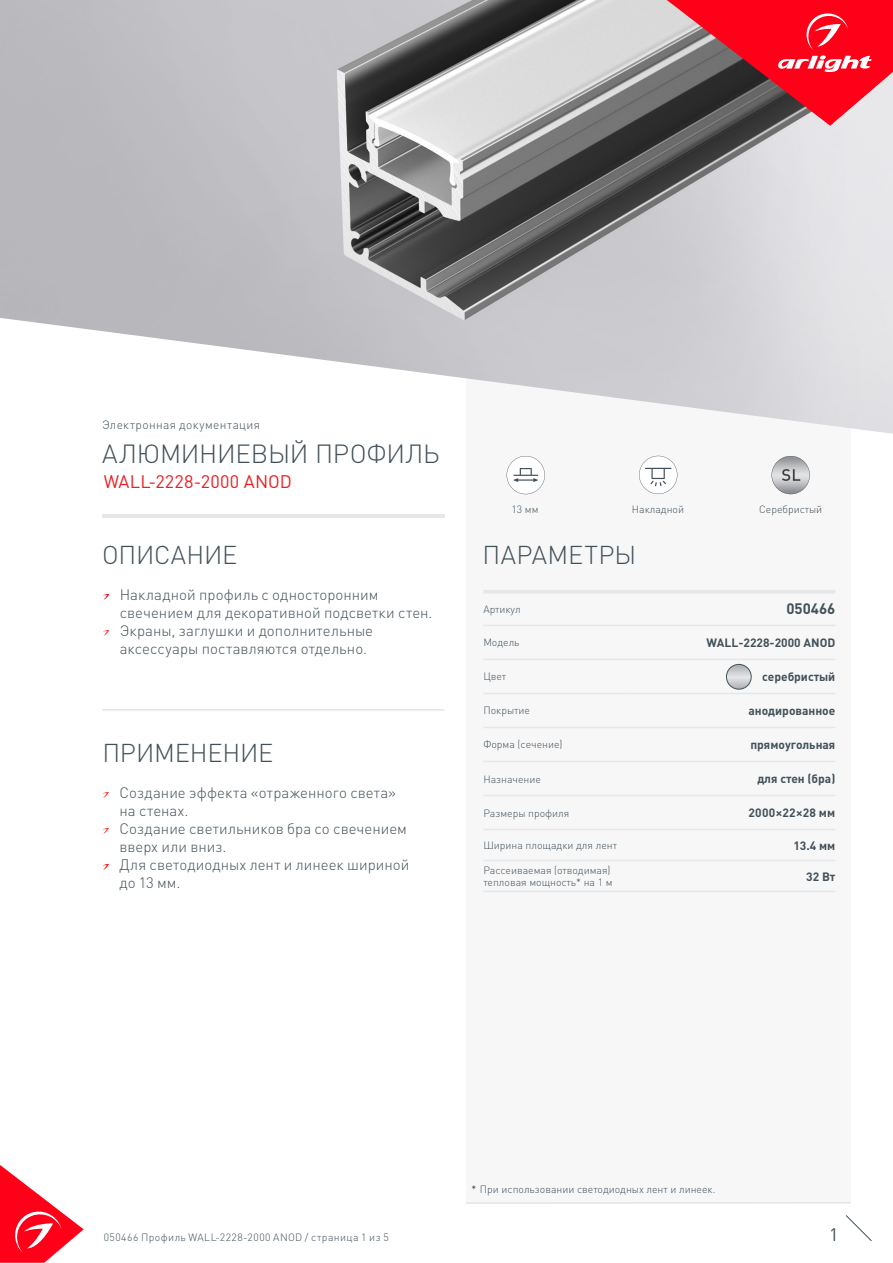
<style>
.page{position:relative;width:893px;height:1263px;background:#fff}
.page>*{position:absolute;margin:0;border:0;box-sizing:border-box;transform-origin:0 0}
.t1{font:300 25.95px "DIN Pro";letter-spacing:-.01em;color:#425159}
.t2{font:300 25.5px "DIN Pro";letter-spacing:-.005em;color:#425159}
.t3{font:300 25.5px "DIN Pro";letter-spacing:.015em;color:#425159}
.t4{font:18px "DIN Pro";letter-spacing:.01em;color:#ee1d23}
.t5{font:18px "DIN Pro";color:#425159}
.t6{font:300 15px/18px "DIN Pro";letter-spacing:.005em;color:#425159}
.t7{font:700 15px "DIN Pro";color:#425159}
.t8{font:700 12px "DIN Pro";color:#425159}
.t9{font:300 12px "DIN Pro";letter-spacing:.03em;color:#425159}
.t10{font:700 12px "DIN Pro";letter-spacing:.025em;color:#425159}
.t11{font:300 10.5px/12.6px "DIN Pro";color:#425159}
.t12{font:300 10.5px "DIN Pro";letter-spacing:.04em;color:#425159}
.s1{color:#231f20}
</style>
<div class="page">
<svg style="left:0;top:1165px;width:84px;height:98px"></svg>
<svg style="left:845px;top:1215px;width:27px;height:26px"></svg>
<div style="left:466px;top:250px;width:384px;height:953px;background:#f7f7f8"></div>
<img style="left:0;top:0;width:893px;height:434px">
<hr style="left:483px;top:590px;width:148px;height:4px;background:#e6e7e9">
<hr style="left:631px;top:590px;width:204px;height:4px;background:#e6e7e9">
<hr style="left:483px;top:625px;width:148px;height:1px;background:#e6e7e9">
<hr style="left:631px;top:625px;width:204px;height:1px;background:#e6e7e9">
<hr style="left:483px;top:659px;width:148px;height:1px;background:#e6e7e9">
<hr style="left:631px;top:659px;width:204px;height:1px;background:#e6e7e9">
<hr style="left:483px;top:693px;width:148px;height:1px;background:#e6e7e9">
<hr style="left:631px;top:693px;width:204px;height:1px;background:#e6e7e9">
<hr style="left:483px;top:727px;width:148px;height:1px;background:#e6e7e9">
<hr style="left:631px;top:727px;width:204px;height:1px;background:#e6e7e9">
<hr style="left:483px;top:761px;width:148px;height:1px;background:#e6e7e9">
<hr style="left:631px;top:761px;width:204px;height:1px;background:#e6e7e9">
<hr style="left:483px;top:795px;width:148px;height:1px;background:#e6e7e9">
<hr style="left:631px;top:795px;width:204px;height:1px;background:#e6e7e9">
<hr style="left:483px;top:829px;width:148px;height:1px;background:#e6e7e9">
<hr style="left:631px;top:829px;width:204px;height:1px;background:#e6e7e9">
<hr style="left:483px;top:860px;width:148px;height:1px;background:#e6e7e9">
<hr style="left:631px;top:860px;width:204px;height:1px;background:#e6e7e9">
<hr style="left:483px;top:891px;width:148px;height:1px;background:#e6e7e9">
<hr style="left:631px;top:891px;width:204px;height:1px;background:#e6e7e9">
<svg style="left:772px;top:456px;width:38px;height:38px"></svg>
<hr style="left:466px;top:1202px;width:384px;height:1px;background:#dcdddf">
<svg style="left:667px;top:0;width:226px;height:126px;background:#c53a47"></svg>
<svg style="left:103px;top:594px;width:6px;height:6px"></svg>
<svg style="left:103px;top:630px;width:6px;height:6px"></svg>
<svg style="left:102px;top:792px;width:7px;height:6px"></svg>
<svg style="left:102px;top:828px;width:7px;height:6px"></svg>
<svg style="left:102px;top:864px;width:7px;height:6px"></svg>
<hr style="left:102px;top:709px;width:343px;height:1px;background:#dcdddf">
<svg style="left:726px;top:664px;width:25px;height:25px"></svg>
<div style="left:726px;top:664px;width:26px;height:25px;border:1px solid #425159;border-radius:50%"></div>
<svg style="left:507px;top:456px;width:38px;height:38px"></svg>
<svg style="left:639px;top:456px;width:38px;height:38px"></svg>
<hr style="left:102px;top:514px;width:342px;height:3px;background:#e6e7e9">
<p class="t9" style="left:102px;top:417px;width:160px">Электронная документация</p>
<p class="t1" style="left:102px;top:436px;width:339px">АЛЮМИНИЕВЫЙ ПРОФИЛЬ</p>
<p class="t4" style="left:104px;top:470px;width:190px">WALL-2228-2000 ANOD</p>
<p class="t11" style="left:511px;top:502px;width:29px">13 мм</p>
<p class="t11" style="left:632px;top:502px;width:54px">Накладной</p>
<p class="t11" style="left:759px;top:502px;width:65px">Серебристый</p>
<p class="t2" style="left:102px;top:537px;width:137px">ОПИСАНИЕ</p>
<p class="t3" style="left:483px;top:537px;width:155px">ПАРАМЕТРЫ</p>
<p class="t6" style="left:120px;top:584px;width:314px">Накладной профиль с односторонним свечением для декоративной подсветки стен.</p>
<p class="t6" style="left:120px;top:620px;width:255px">Экраны, заглушки и дополнительные аксессуары поставляются отдельно.</p>
<p class="t2" style="left:102px;top:735px;width:172px">ПРИМЕНЕНИЕ</p>
<p class="t6" style="left:119px;top:782px;width:278px">Создание эффекта «отраженного света» на стенах.</p>
<p class="t6" style="left:119px;top:818px;width:289px">Создание светильников бра со свечением вверх или вниз.</p>
<p class="t6" style="left:119px;top:854px;width:291px">Для светодиодных лент и линеек шириной до 13 мм.</p>
<p class="t11" style="left:483px;top:602px;width:39px">Артикул</p>
<p class="t7" style="left:786px;top:599px;width:50px">050466</p>
<p class="t11" style="left:483px;top:636px;width:38px">Модель</p>
<p class="t8" style="left:706px;top:634px;width:130px">WALL-2228-2000 ANOD</p>
<p class="t11" style="left:483px;top:670px;width:24px">Цвет</p>
<p class="t8" style="left:762px;top:668px;width:75px">серебристый</p>
<p class="t11" style="left:483px;top:704px;width:48px">Покрытие</p>
<p class="t8" style="left:749px;top:702px;width:88px">анодированное</p>
<p class="t11" style="left:483px;top:738px;width:81px">Форма (сечение)</p>
<p class="t8" style="left:750px;top:736px;width:86px">прямоугольная</p>
<p class="t11" style="left:483px;top:772px;width:59px">Назначение</p>
<p class="t8" style="left:757px;top:770px;width:80px">для стен (бра)</p>
<p class="t11" style="left:483px;top:806px;width:87px">Размеры профиля</p>
<p class="t10" style="left:748px;top:805px;width:89px">2000×22×28 мм</p>
<p class="t11" style="left:483px;top:838px;width:135px">Ширина площадки для лент</p>
<p class="t8" style="left:793px;top:837px;width:43px">13.4 мм</p>
<p class="t11" style="left:483px;top:863px;width:131px">Рассеиваемая (отводимая) тепловая мощность* на 1 м</p>
<p class="t8" style="left:806px;top:868px;width:31px">32 Вт</p>
<p class="t11" style="left:471px;top:1183px;width:246px"><span class="s1">*</span> При использовании светодиодных лент и линеек.</p>
<p class="t12" style="left:104px;top:1230px;width:287px">050466 Профиль WALL-2228-2000 ANOD / страница 1 из 5</p>
<p class="t5" style="left:829px;top:1222px;width:11px">1</p>
</div>
